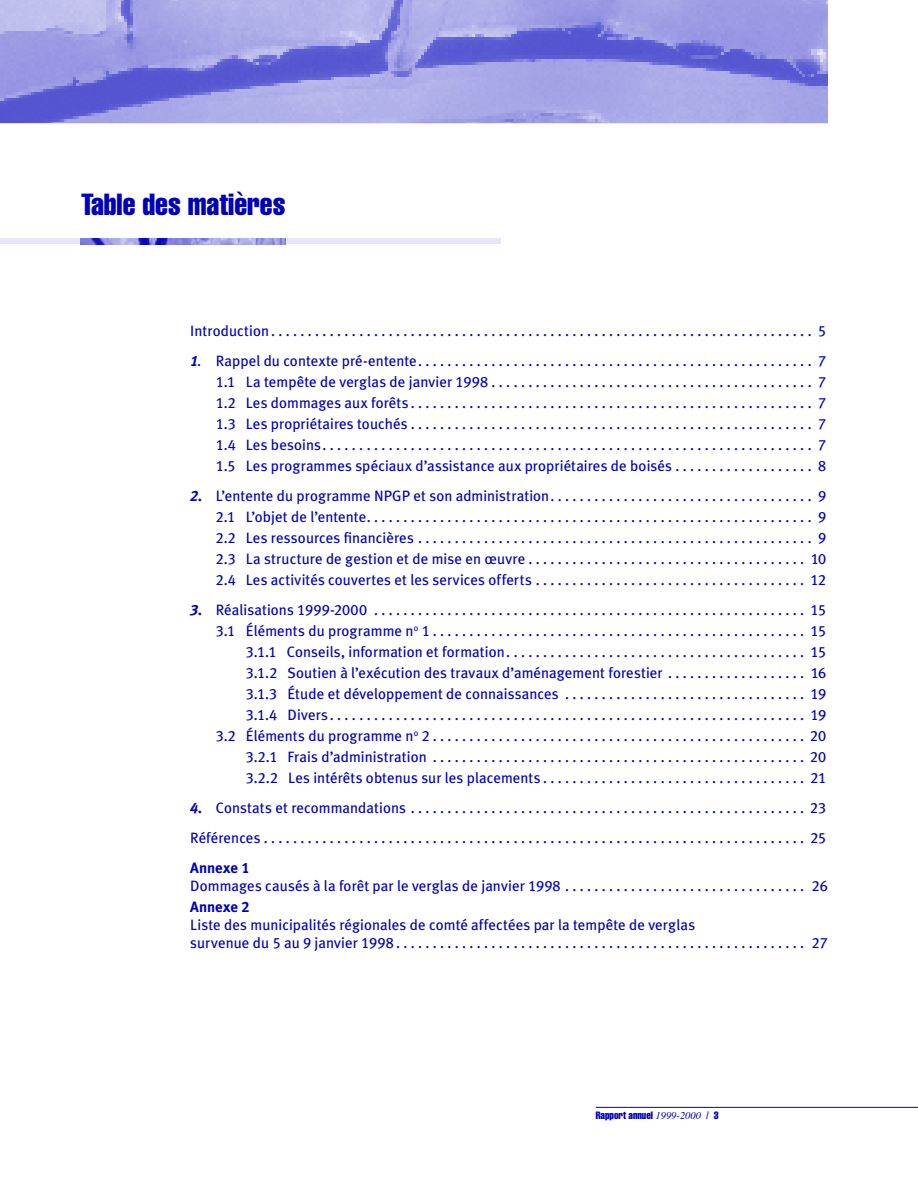
<style>
.page{position:relative;width:918px;height:1188px;background:#fff}
.page>*{position:absolute;margin:0;border:0;box-sizing:border-box;transform-origin:0 0}
.t1{font:extra-condensed 30px "Helvetica";color:#0000ba}
.t2{font:15px/21px "Meta Plus";letter-spacing:.005em;color:#0000ba;text-align:justify}
.t3{font:extra-condensed 10.5px "Helvetica";color:#0000ba}
.s1{font-family:"Meta Plus Book Caps"}
.s2{font-family:"Meta Plus Bold Caps";font-style:italic}
.s3{font-weight:700}
.s4{font-family:"Meta Plus Bold Caps"}
.s5{font-family:"Times";font-style:italic;font-stretch:normal}
</style>
<div class="page">
<hr style="left:596px;top:1107px;width:322px;height:1px;background:#0000ba">
<img style="left:0;top:0;width:828px;height:123px">
<div style="left:0;top:238px;width:500px;height:6px;background:#e6e6f8"></div>
<img style="left:81px;top:238px;width:205px;height:6px">
<p class="t1" style="left:81px;top:185px;width:206px">Table des matières</p>
<p class="t2" style="left:190px;top:320px;width:637px">Introduction. . . . . . . . . . . . . . . . . . . . . . . . . . . . . . . . . . . . . . . . . . . . . . . . . . . . . . . . . . . . . . . . . . . . . . . . . . <span class="s1">5</span></p>
<p class="t2" style="left:216px;top:350px;width:612px;text-indent:-25px"><span class="s2">1</span>. Rappel du contexte pré-entente. . . . . . . . . . . . . . . . . . . . . . . . . . . . . . . . . . . . . . . . . . . . . . . . . . . . . . <span class="s1">7<br>1.1</span> La tempête de verglas de janvier <span class="s1">1998</span> . . . . . . . . . . . . . . . . . . . . . . . . . . . . . . . . . . . . . . . . . . . . <span class="s1">7<br>1.2</span> Les dommages aux forêts . . . . . . . . . . . . . . . . . . . . . . . . . . . . . . . . . . . . . . . . . . . . . . . . . . . . . . . <span class="s1">7<br>1.3</span> Les propriétaires touchés . . . . . . . . . . . . . . . . . . . . . . . . . . . . . . . . . . . . . . . . . . . . . . . . . . . . . . . <span class="s1">7<br>1.4</span> Les besoins. . . . . . . . . . . . . . . . . . . . . . . . . . . . . . . . . . . . . . . . . . . . . . . . . . . . . . . . . . . . . . . . . . . <span class="s1">7<br>1.5</span> Les programmes spéciaux d’assistance aux propriétaires de boisés . . . . . . . . . . . . . . . . . . . <span class="s1">8</span></p>
<p class="t2" style="left:216px;top:485px;width:612px;text-indent:-26px"><span class="s2">2.</span> L’entente du programme NPGP et son administration. . . . . . . . . . . . . . . . . . . . . . . . . . . . . . . . . . . . <span class="s1">9<br>2.1</span> L’objet de l’entente. . . . . . . . . . . . . . . . . . . . . . . . . . . . . . . . . . . . . . . . . . . . . . . . . . . . . . . . . . . . . <span class="s1">9<br>2.2</span> Les ressources financières . . . . . . . . . . . . . . . . . . . . . . . . . . . . . . . . . . . . . . . . . . . . . . . . . . . . . . <span class="s1">9<br>2.3</span> La structure de gestion et de mise en œuvre . . . . . . . . . . . . . . . . . . . . . . . . . . . . . . . . . . . . . . <span class="s1">10<br>2.4</span> Les activités couvertes et les services offerts . . . . . . . . . . . . . . . . . . . . . . . . . . . . . . . . . . . . . <span class="s1">12</span></p>
<p class="t2" style="left:190px;top:599px;width:638px;text-align:right"><span class="s2">3.</span> Réalisations <span class="s1">1999-2000</span> . . . . . . . . . . . . . . . . . . . . . . . . . . . . . . . . . . . . . . . . . . . . . . . . . . . . . . . . . . . <span class="s1">15<br>3.1</span> Éléments du programme n<sup>o</sup> <span class="s1">1</span> . . . . . . . . . . . . . . . . . . . . . . . . . . . . . . . . . . . . . . . . . . . . . . . . . . . <span class="s1">15<br>3.1.1</span> Conseils, information et formation. . . . . . . . . . . . . . . . . . . . . . . . . . . . . . . . . . . . . . . . . <span class="s1">15<br>3.1.2</span> Soutien à l’exécution des travaux d’aménagement forestier . . . . . . . . . . . . . . . . . . . <span class="s1">16<br>3.1.3</span> Étude et développement de connaissances . . . . . . . . . . . . . . . . . . . . . . . . . . . . . . . . . <span class="s1">19<br>3.1.4</span> Divers . . . . . . . . . . . . . . . . . . . . . . . . . . . . . . . . . . . . . . . . . . . . . . . . . . . . . . . . . . . . . . . . . <span class="s1">19<br>3.2</span> Éléments du programme n<sup>o</sup> <span class="s1">2</span> . . . . . . . . . . . . . . . . . . . . . . . . . . . . . . . . . . . . . . . . . . . . . . . . . . . <span class="s1">20<br>3.2.1</span> Frais d’administration . . . . . . . . . . . . . . . . . . . . . . . . . . . . . . . . . . . . . . . . . . . . . . . . . . . <span class="s1">20<br>3.2.2</span> Les intérêts obtenus sur les placements . . . . . . . . . . . . . . . . . . . . . . . . . . . . . . . . . . . . <span class="s1">21</span></p>
<p class="t2" style="left:190px;top:792px;width:637px;line-height:30px"><span class="s2">4.</span> Constats et recommandations . . . . . . . . . . . . . . . . . . . . . . . . . . . . . . . . . . . . . . . . . . . . . . . . . . . . . . <span class="s1">23<br></span>Références . . . . . . . . . . . . . . . . . . . . . . . . . . . . . . . . . . . . . . . . . . . . . . . . . . . . . . . . . . . . . . . . . . . . . . . . . . <span class="s1">25<br></span><span class="s3">Annexe</span> <span class="s4">1</span></p>
<p class="t2" style="left:190px;top:875px;width:639px">Dommages causés à la forêt par le verglas de janvier <span class="s1">1998</span> . . . . . . . . . . . . . . . . . . . . . . . . . . . . . . . . . <span class="s1">26<br></span><span class="s3">Annexe</span> <span class="s4">2</span></p>
<p class="t2" style="left:190px;top:915px;width:639px;line-height:18px">Liste des municipalités régionales de comté affectées par la tempête de verglas<br>survenue du <span class="s1">5</span> au <span class="s1">9</span> janvier <span class="s1">1998</span> . . . . . . . . . . . . . . . . . . . . . . . . . . . . . . . . . . . . . . . . . . . . . . . . . . . . . . . . <span class="s1">27</span></p>
<p class="t3" style="left:596px;top:1109px;width:124px">Rapport annuel <span class="s5">1999-2000</span> / 3</p>
</div>
